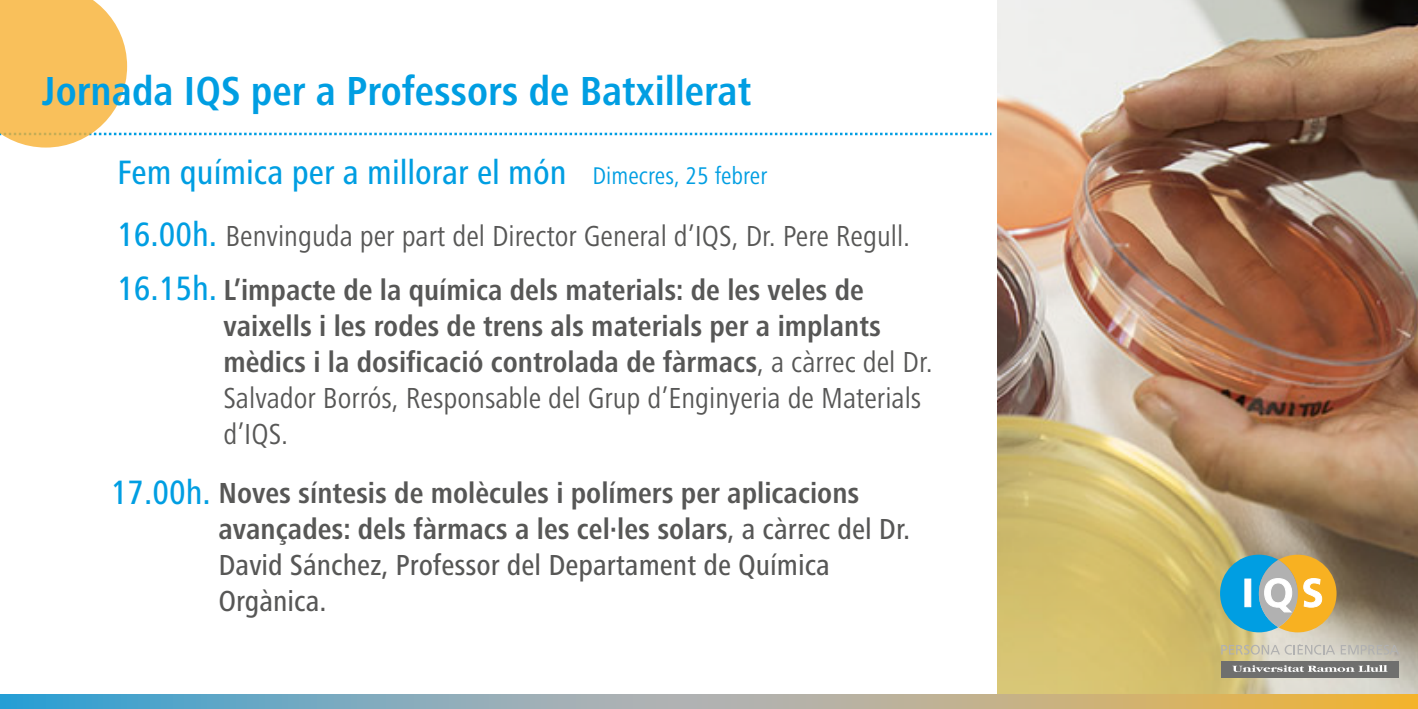
<style>
.page{position:relative;width:1418px;height:709px;background:#fff}
.page>*{position:absolute;margin:0;border:0;box-sizing:border-box;transform-origin:0 0}
.t1{font:700 condensed 42px "Frutiger Next LT";color:#009ee2}
.t2{font:500 condensed 35px "Frutiger Next LT";color:#009ee2}
.t3{font:700 condensed 30px/36px "Frutiger Next LT";color:#575756}
.t4{font:condensed 30px "Frutiger Next LT";color:#575756}
.t5{font:condensed 25px "Frutiger Next LT";color:#009ee2}
.s1{font-weight:500;font-size:35px;color:#009ee2}
.s2{font-weight:400}
.s3{font-weight:500}
</style>
<div class="page">
<svg style="left:0;top:0;width:991px;height:147px"></svg>
<img style="left:997px;top:0;width:420px;height:695px">
<svg style="left:0;top:695px;width:1417px;height:14px;background:#a2ae9c"></svg>
<svg style="left:1219px;top:554px;width:117px;height:78px;background:#9ab296"></svg>
<div style="left:1221px;top:660px;width:177px;height:17px;background:#6f6f6e"></div>
<svg style="left:1232px;top:665px;width:155px;height:7px"></svg>
<svg style="left:1340px;top:645px;width:58px;height:9px"></svg>
<svg style="left:1221px;top:644px;width:113px;height:10px"></svg>
<h1 class="t1" style="left:42px;top:67px;width:710px">Jornada IQS per a Professors de Batxillerat</h1>
<p class="t2" style="left:117px;top:152px;width:451px">Fem química per a millorar el món</p>
<p class="t4" style="left:117px;top:219px;width:794px"><span class="s1">16.00h.</span> Benvinguda per part del Director General d’IQS, Dr. Pere Regull.</p>
<p class="t2" style="left:117px;top:269px;width:101px">16.15h.</p>
<p class="t5" style="left:592px;top:161px;width:176px">Dimecres, 25 febrer</p>
<p class="t3" style="left:223px;top:272px;width:710px">L’impacte de la química dels materials: de les veles de vaixells i les rodes de trens als materials per a implants mèdics i la dosificació controlada de fàrmacs<span class="s2">, a càrrec del Dr.<br>Salvador Borrós, Responsable del Grup d’Enginyeria de Materials d’IQS.</span></p>
<p class="t2" style="left:111px;top:472px;width:101px">17.00h.</p>
<p class="t3" style="left:218px;top:475px;width:693px">Noves síntesis de molècules i polímers per aplicacions avançades: dels fàrmacs a les cel·les solars<span class="s3">, a càrrec del Dr.<br>David Sánchez, Professor del Departament de Química Orgànica.</span></p>
</div>
